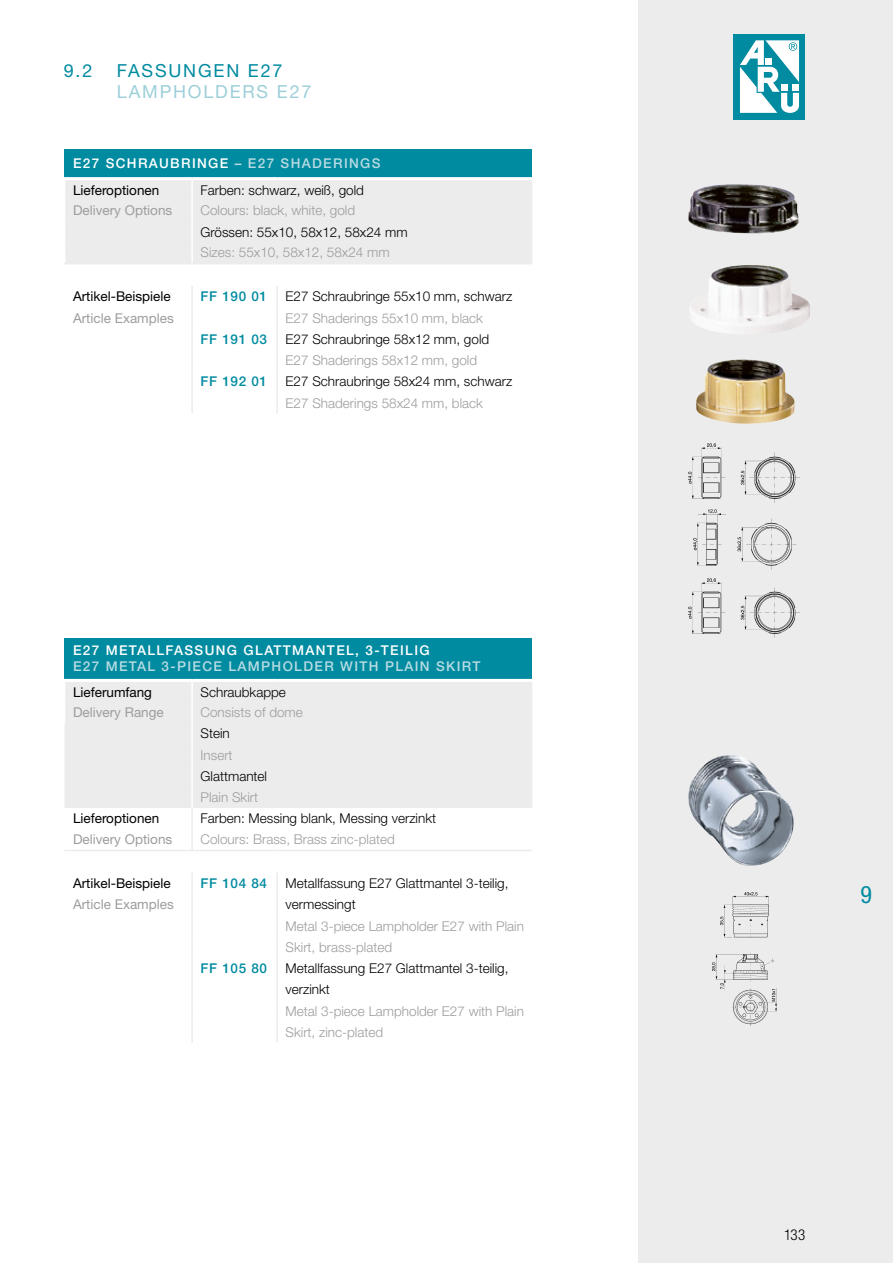
<style>
.page{position:relative;width:893px;height:1263px;background:#fff}
.page>*{position:absolute;margin:0;border:0;box-sizing:border-box;transform-origin:0 0}
.t1{font:condensed 24px "Helvetica Neue LT Std";color:#008ba0}
.t2{font:18px "Helvetica Neue LT Std";letter-spacing:.1em;color:#008ba0}
.t3{font:18px "Helvetica Neue LT Std";letter-spacing:.1em;color:#9dcfd9}
.t4{font:300 condensed 15px "Helvetica Neue LT Std";color:#000}
.t5{font:300 13.5px/21px "Helvetica Neue LT Std";color:#000}
.t6{font:300 13.5px/21px "Helvetica Neue LT Std";color:#9c9d9d}
.t7{font:500 13.5px/27px "Helvetica Neue LT Std";letter-spacing:.1em;color:#fff}
.t8{font:13.5px "Helvetica Neue LT Std";color:#9c9d9d}
.t9{font:13.5px "Helvetica Neue LT Std";color:#000}
.t10{font:500 13.5px "Helvetica Neue LT Std";letter-spacing:.1em;color:#b8dbe3}
.t11{font:500 13.5px "Helvetica Neue LT Std";letter-spacing:.05em;color:#008ba0}
.s1{color:#b8dbe3}
.s2{font-weight:400;color:#000}
</style>
<div class="page">
<div style="left:638px;top:0;width:255px;height:1263px;background:#ececed"></div>
<div style="left:65px;top:149px;width:467px;height:30px;background:#008ba0"></div>
<div style="left:65px;top:180px;width:467px;height:83px;background:#ececed"></div>
<hr style="left:191px;top:180px;width:2px;height:20px;background:#fff">
<hr style="left:191px;top:200px;width:2px;height:21px;background:#fff">
<hr style="left:191px;top:221px;width:2px;height:21px;background:#fff">
<hr style="left:191px;top:242px;width:2px;height:21px;background:#fff">
<hr style="left:64px;top:177px;width:128px;height:3px;background:#fff">
<hr style="left:192px;top:177px;width:85px;height:3px;background:#fff">
<hr style="left:277px;top:177px;width:255px;height:3px;background:#fff">
<hr style="left:65px;top:220px;width:126px;height:2px;background:#ececed">
<hr style="left:65px;top:242px;width:126px;height:1px;background:#ececed">
<hr style="left:64px;top:263px;width:128px;height:1px;background:#ececed">
<hr style="left:192px;top:263px;width:85px;height:1px;background:#ececed">
<hr style="left:277px;top:263px;width:255px;height:1px;background:#ececed">
<hr style="left:191px;top:286px;width:2px;height:21px;background:#ececed">
<hr style="left:276px;top:286px;width:2px;height:21px;background:#ececed">
<hr style="left:191px;top:307px;width:2px;height:21px;background:#ececed">
<hr style="left:276px;top:307px;width:2px;height:21px;background:#ececed">
<hr style="left:191px;top:328px;width:2px;height:22px;background:#ececed">
<hr style="left:276px;top:328px;width:2px;height:22px;background:#ececed">
<hr style="left:191px;top:350px;width:2px;height:21px;background:#ececed">
<hr style="left:276px;top:350px;width:2px;height:21px;background:#ececed">
<hr style="left:191px;top:371px;width:2px;height:21px;background:#ececed">
<hr style="left:276px;top:371px;width:2px;height:21px;background:#ececed">
<hr style="left:191px;top:392px;width:2px;height:21px;background:#ececed">
<hr style="left:276px;top:392px;width:2px;height:21px;background:#ececed">
<img style="left:688px;top:755px;width:106px;height:111px">
<img style="left:712px;top:952px;width:64px;height:74px">
<img style="left:720px;top:893px;width:48px;height:45px">
<div style="left:65px;top:638px;width:467px;height:42px;background:#008ba0"></div>
<div style="left:65px;top:682px;width:467px;height:126px;background:#ececed"></div>
<hr style="left:191px;top:723px;width:2px;height:21px;background:#fff">
<hr style="left:191px;top:744px;width:2px;height:21px;background:#fff">
<hr style="left:191px;top:765px;width:2px;height:22px;background:#fff">
<hr style="left:191px;top:787px;width:2px;height:21px;background:#fff">
<hr style="left:191px;top:682px;width:2px;height:20px;background:#fff">
<hr style="left:191px;top:702px;width:2px;height:21px;background:#fff">
<hr style="left:64px;top:679px;width:128px;height:3px;background:#fff">
<hr style="left:192px;top:679px;width:85px;height:3px;background:#fff">
<hr style="left:277px;top:679px;width:255px;height:3px;background:#fff">
<hr style="left:191px;top:808px;width:2px;height:21px;background:#ececed">
<hr style="left:191px;top:829px;width:2px;height:21px;background:#ececed">
<hr style="left:65px;top:850px;width:127px;height:1px;background:#ececed">
<hr style="left:192px;top:850px;width:85px;height:1px;background:#ececed">
<hr style="left:277px;top:850px;width:255px;height:1px;background:#ececed">
<hr style="left:191px;top:873px;width:2px;height:21px;background:#ececed">
<hr style="left:276px;top:873px;width:2px;height:21px;background:#ececed">
<hr style="left:191px;top:894px;width:2px;height:21px;background:#ececed">
<hr style="left:276px;top:894px;width:2px;height:21px;background:#ececed">
<hr style="left:191px;top:915px;width:2px;height:21px;background:#ececed">
<hr style="left:276px;top:915px;width:2px;height:21px;background:#ececed">
<hr style="left:191px;top:936px;width:2px;height:22px;background:#ececed">
<hr style="left:276px;top:936px;width:2px;height:22px;background:#ececed">
<hr style="left:191px;top:958px;width:2px;height:21px;background:#ececed">
<hr style="left:276px;top:958px;width:2px;height:21px;background:#ececed">
<hr style="left:191px;top:979px;width:2px;height:21px;background:#ececed">
<hr style="left:276px;top:979px;width:2px;height:21px;background:#ececed">
<hr style="left:191px;top:1000px;width:2px;height:21px;background:#ececed">
<hr style="left:276px;top:1000px;width:2px;height:21px;background:#ececed">
<hr style="left:191px;top:1021px;width:2px;height:22px;background:#ececed">
<hr style="left:276px;top:1021px;width:2px;height:22px;background:#ececed">
<img style="left:696px;top:359px;width:99px;height:65px">
<img style="left:688px;top:184px;width:111px;height:50px">
<img style="left:690px;top:265px;width:120px;height:69px">
<img style="left:689px;top:443px;width:110px;height:60px">
<img style="left:693px;top:510px;width:103px;height:60px">
<img style="left:689px;top:578px;width:110px;height:59px">
<div style="left:733px;top:34px;width:72px;height:85px;background:#008ba0"></div>
<svg style="left:740px;top:40px;width:59px;height:73px"></svg>
<h2 class="t2" style="left:64px;top:59px;width:30px">9.2</h2>
<h2 class="t2" style="left:117px;top:59px;width:167px">FASSUNGEN E27</h2>
<h2 class="t3" style="left:117px;top:81px;width:196px">LAMPHOLDERS E27</h2>
<p class="t7" style="left:73px;top:149px;width:309px">E27 SCHRAUBRINGE <span class="s1">– E27 SHADERINGS<br></span><span class="s2">Lieferoptionen</span></p>
<p class="t5" style="left:201px;top:179px;width:165px">Farben: schwarz, weiß, gold</p>
<p class="t8" style="left:73px;top:202px;width:101px">Delivery Options</p>
<p class="t6" style="left:201px;top:200px;width:156px">Colours: black, white, gold</p>
<p class="t5" style="left:201px;top:221px;width:209px">Grössen: 55x10, 58x12, 58x24 mm</p>
<p class="t6" style="left:201px;top:242px;width:191px">Sizes: 55x10, 58x12, 58x24 mm</p>
<p class="t9" style="left:73px;top:288px;width:99px">Artikel-Beispiele</p>
<p class="t11" style="left:201px;top:288px;width:68px">FF 190 01</p>
<p class="t5" style="left:286px;top:286px;width:228px">E27 Schraubringe 55x10 mm, schwarz</p>
<p class="t8" style="left:73px;top:310px;width:102px">Article Examples</p>
<p class="t6" style="left:286px;top:307px;width:199px">E27 Shaderings 55x10 mm, black</p>
<p class="t11" style="left:201px;top:331px;width:68px">FF 191 03</p>
<p class="t5" style="left:286px;top:328px;width:205px">E27 Schraubringe 58x12 mm, gold</p>
<p class="t6" style="left:286px;top:349px;width:193px">E27 Shaderings 58x12 mm, gold</p>
<p class="t11" style="left:201px;top:373px;width:68px">FF 192 01</p>
<p class="t5" style="left:286px;top:371px;width:228px">E27 Schraubringe 58x24 mm, schwarz</p>
<p class="t6" style="left:286px;top:392px;width:199px">E27 Shaderings 58x24 mm, black</p>
<p class="t7" style="left:73px;top:637px;width:358px">E27 METALLFASSUNG GLATTMANTEL, 3-TEILIG</p>
<p class="t10" style="left:73px;top:658px;width:409px">E27 METAL 3-PIECE LAMPHOLDER WITH PLAIN SKIRT</p>
<p class="t9" style="left:73px;top:684px;width:81px">Lieferumfang</p>
<p class="t5" style="left:201px;top:681px;width:87px">Schraubkappe</p>
<p class="t8" style="left:73px;top:704px;width:92px">Delivery Range</p>
<p class="t6" style="left:201px;top:701px;width:104px">Consists of dome</p>
<p class="t5" style="left:201px;top:723px;width:31px">Stein</p>
<p class="t6" style="left:201px;top:744px;width:33px">Insert</p>
<p class="t5" style="left:201px;top:765px;width:68px">Glattmantel</p>
<p class="t6" style="left:201px;top:786px;width:59px">Plain Skirt</p>
<p class="t9" style="left:73px;top:810px;width:88px">Lieferoptionen</p>
<p class="t5" style="left:201px;top:808px;width:237px">Farben: Messing blank, Messing verzinkt</p>
<p class="t8" style="left:73px;top:831px;width:101px">Delivery Options</p>
<p class="t6" style="left:201px;top:829px;width:196px">Colours: Brass, Brass zinc-plated</p>
<p class="t9" style="left:73px;top:875px;width:99px">Artikel-Beispiele</p>
<p class="t11" style="left:201px;top:875px;width:68px">FF 104 84</p>
<p class="t5" style="left:286px;top:873px;width:224px">Metallfassung E27 Glattmantel 3-teilig,</p>
<p class="t8" style="left:73px;top:896px;width:102px">Article Examples</p>
<p class="t5" style="left:286px;top:894px;width:71px">vermessingt</p>
<p class="t6" style="left:286px;top:915px;width:240px">Metal 3-piece Lampholder E27 with Plain<br>Skirt, brass-plated</p>
<p class="t11" style="left:201px;top:960px;width:68px">FF 105 80</p>
<p class="t5" style="left:286px;top:958px;width:224px">Metallfassung E27 Glattmantel 3-teilig, verzinkt</p>
<p class="t6" style="left:286px;top:1000px;width:240px">Metal 3-piece Lampholder E27 with Plain<br>Skirt, zinc-plated</p>
<h1 class="t1" style="left:861px;top:881px;width:13px">9</h1>
<p class="t4" style="left:784px;top:1226px;width:23px">133</p>
</div>
